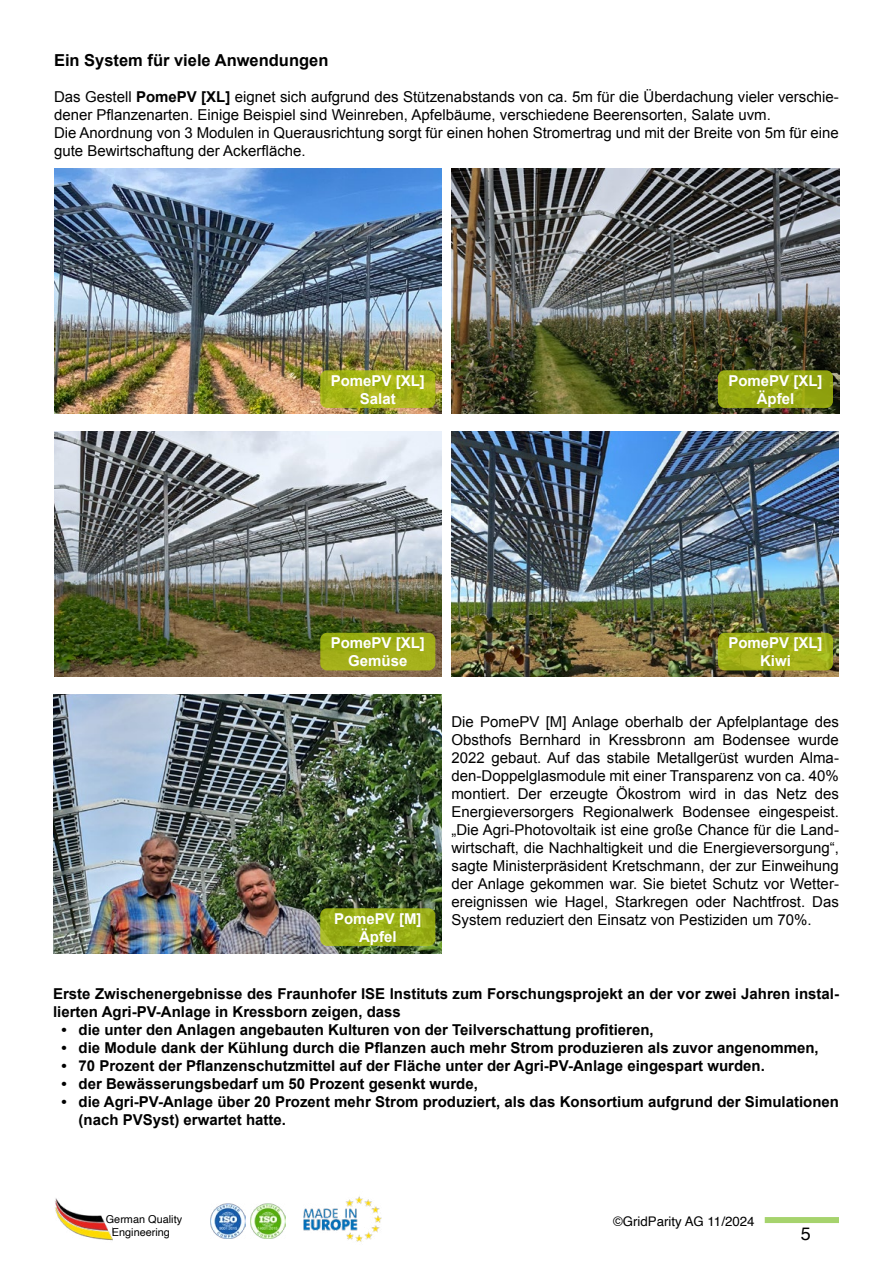
<style>
.page{position:relative;width:893px;height:1263px;background:#fff}
.page>*{position:absolute;margin:0;border:0;box-sizing:border-box;transform-origin:0 0}
.t1{font:18px "Helvetica";color:#000}
.t2{font:700 16.5px "Arial";color:#000}
.t3{font:15px/18px "Arial";color:#000}
.t4{font:700 15px/18px "Arial";color:#000}
.t5{font:700 15px/18px "Arial";color:#fff;text-align:center}
.t6{font:13.2px "Helvetica";color:#000}
.t7{font:10.95px/13px "Helvetica";color:#000;text-align:center}
.s1{font-weight:700}
</style>
<div class="page">
<div style="left:765px;top:1217px;width:74px;height:6px;background:#a6d36d"></div>
<img style="left:55px;top:1198px;width:57px;height:43px">
<img style="left:303px;top:1196px;width:79px;height:46px">
<img style="left:210px;top:1203px;width:36px;height:36px">
<img style="left:250px;top:1203px;width:36px;height:36px">
<img style="left:54px;top:169px;width:388px;height:244px">
<img style="left:451px;top:169px;width:388px;height:244px">
<img style="left:451px;top:431px;width:388px;height:245px">
<img style="left:54px;top:431px;width:388px;height:245px">
<svg style="left:320px;top:370px;width:115px;height:38px"></svg>
<svg style="left:718px;top:370px;width:115px;height:38px;fill:#94a610"></svg>
<div style="left:320px;top:633px;width:115px;height:37px;background:linear-gradient(to right,#9cad14,#a5b01b);border-radius:7px"></div>
<svg style="left:718px;top:633px;width:115px;height:37px;fill:#a2b018"></svg>
<img style="left:53px;top:694px;width:389px;height:259px">
<svg style="left:320px;top:908px;width:115px;height:38px;fill:#97ad15"></svg>
<p class="t2" style="left:54px;top:49px;width:276px">Ein System für viele Anwendungen</p>
<p class="t3" style="left:54px;top:88px;width:786px">Das Gestell <span class="s1">PomePV [XL]</span> eignet sich aufgrund des Stützenabstands von ca. 5m für die Überdachung vieler verschie&shy;dener Pflanzenarten. Einige Beispiel sind Weinreben, Apfelbäume, verschiedene Beerensorten, Salate uvm.<br>Die Anordnung von 3 Modulen in Querausrichtung sorgt für einen hohen Stromertrag und mit der Breite von 5m für eine gute Bewirtschaftung der Ackerfläche.</p>
<p class="t5" style="left:331px;top:372px;width:96px">PomePV [XL]<br>Salat</p>
<p class="t5" style="left:728px;top:372px;width:96px">PomePV [XL]<br>Äpfel</p>
<p class="t5" style="left:331px;top:634px;width:96px">PomePV [XL]<br>Gemüse</p>
<p class="t5" style="left:728px;top:634px;width:96px">PomePV [XL]<br>Kiwi</p>
<p class="t5" style="left:334px;top:910px;width:89px">PomePV [M]<br>Äpfel</p>
<p class="t3" style="left:451px;top:713px;width:389px;text-align:justify">Die PomePV [M] Anlage oberhalb der Apfelplantage des Obsthofs Bernhard in Kressbronn am Bodensee wurde 2022 gebaut. Auf das stabile Metallgerüst wurden Alma&shy;den-Doppelglasmodule mit einer Transparenz von ca. 40% montiert. Der erzeugte Ökostrom wird in das Netz des Energieversorgers Regionalwerk Bodensee eingespeist. „Die Agri-Photovoltaik ist eine große Chance für die Land&shy;wirtschaft, die Nachhaltigkeit und die Energieversorgung“, sagte Ministerpräsident Kretschmann, der zur Einweihung der Anlage gekommen war. Sie bietet Schutz vor Wetter&shy;ereignissen wie Hagel, Starkregen oder Nachtfrost. Das System reduziert den Einsatz von Pestiziden um 70%.</p>
<p class="t4" style="left:53px;top:985px;width:787px">Erste Zwischenergebnisse des Fraunhofer ISE Instituts zum Forschungsprojekt an der vor zwei Jahren instal&shy;lierten Agri-PV-Anlage in Kressborn zeigen, dass</p>
<p class="t4" style="left:62px;top:1021px;width:594px">• die unter den Anlagen angebauten Kulturen von der Teilverschattung profitieren,</p>
<p class="t4" style="left:62px;top:1039px;width:759px">• die Module dank der Kühlung durch die Pflanzen auch mehr Strom produzieren als zuvor angenommen,</p>
<p class="t4" style="left:62px;top:1057px;width:705px">• 70 Prozent der Pflanzenschutzmittel auf der Fläche unter der Agri-PV-Anlage eingespart wurden.</p>
<p class="t4" style="left:62px;top:1075px;width:418px">• der Bewässerungsbedarf um 50 Prozent gesenkt wurde,</p>
<p class="t4" style="left:79px;top:1093px;width:762px;text-indent:-17px">• die Agri-PV-Anlage über 20 Prozent mehr Strom produziert, als das Konsortium aufgrund der Simulationen (nach PVSyst) erwartet hatte.</p>
<p class="t7" style="left:106px;top:1213px;width:78px">German Quality<br>Engineering</p>
<p class="t6" style="left:613px;top:1211px;width:143px">©GridParity AG 11/2024</p>
<p class="t1" style="left:801px;top:1219px;width:12px">5</p>
</div>
